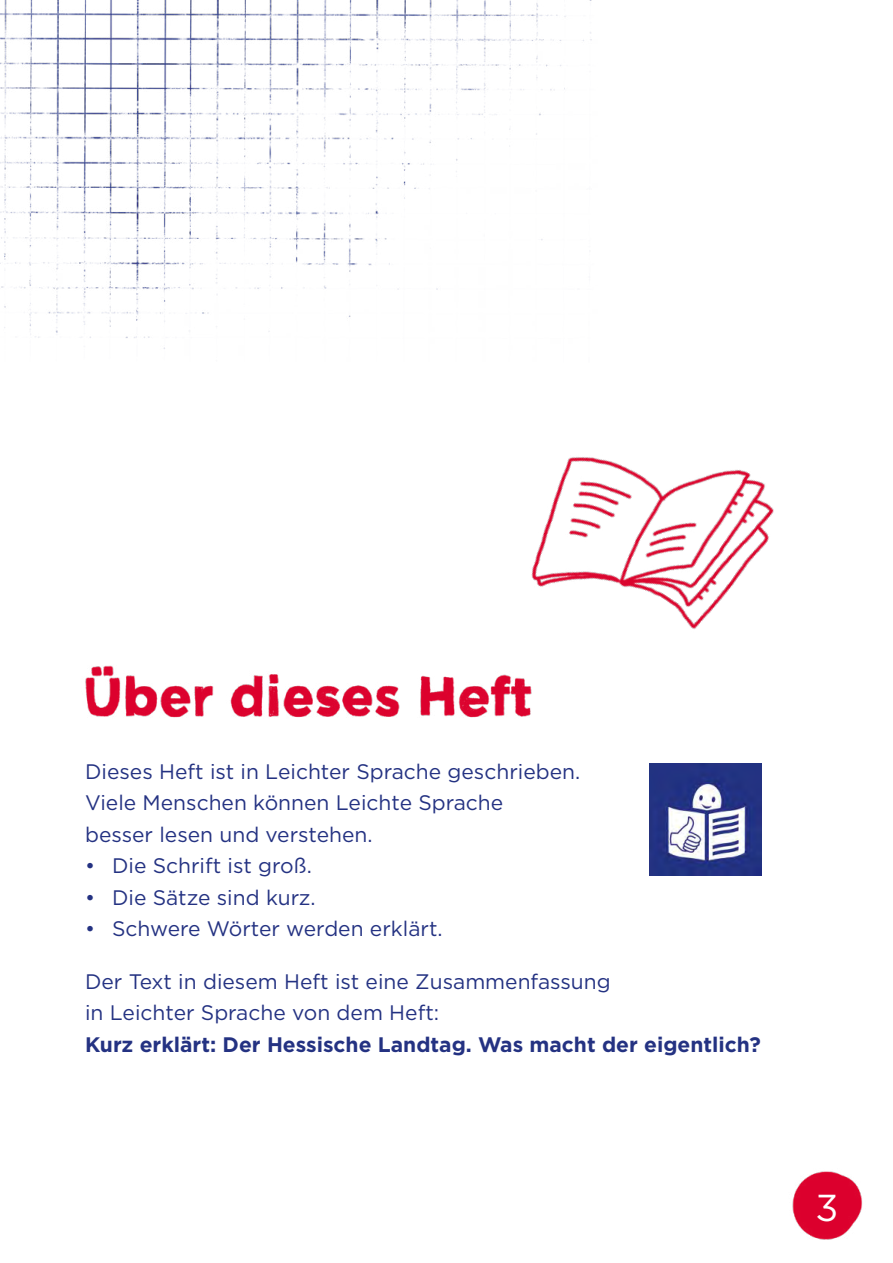
<style>
.page{position:relative;width:893px;height:1263px;background:#fff}
.page>*{position:absolute;margin:0;border:0;box-sizing:border-box;transform-origin:0 0}
.t1{font:37.5px "Gotham";color:#fff}
.t2{font:21px/31.5px "Gotham";color:#243282}
.t3{font:700 21px "Gotham";color:#243282}
</style>
<div class="page">
<img style="left:792px;top:1171px;width:71px;height:69px">
<img style="left:0;top:0;width:592px;height:349px">
<img style="left:85px;top:665px;width:446px;height:53px">
<img style="left:464px;top:346px;width:310px;height:366px">
<img style="left:649px;top:763px;width:113px;height:113px">
<p class="t2" style="left:85px;top:755px;width:497px">Dieses Heft ist in Leichter Sprache geschrieben.<br>Viele Menschen können Leichte Sprache<br>besser lesen und verstehen.</p>
<p class="t2" style="left:85px;top:849px;width:228px">• Die Schrift ist groß.</p>
<p class="t2" style="left:85px;top:881px;width:232px">• Die Sätze sind kurz.</p>
<p class="t2" style="left:85px;top:912px;width:359px">• Schwere Wörter werden erklärt.</p>
<p class="t2" style="left:85px;top:965px;width:527px">Der Text in diesem Heft ist eine Zusammenfassung in Leichter Sprache von dem Heft:</p>
<p class="t3" style="left:85px;top:1032px;width:677px">Kurz erklärt: Der Hessische Landtag. Was macht der eigentlich?</p>
<h1 class="t1" style="left:816px;top:1184px;width:24px">3</h1>
</div>
